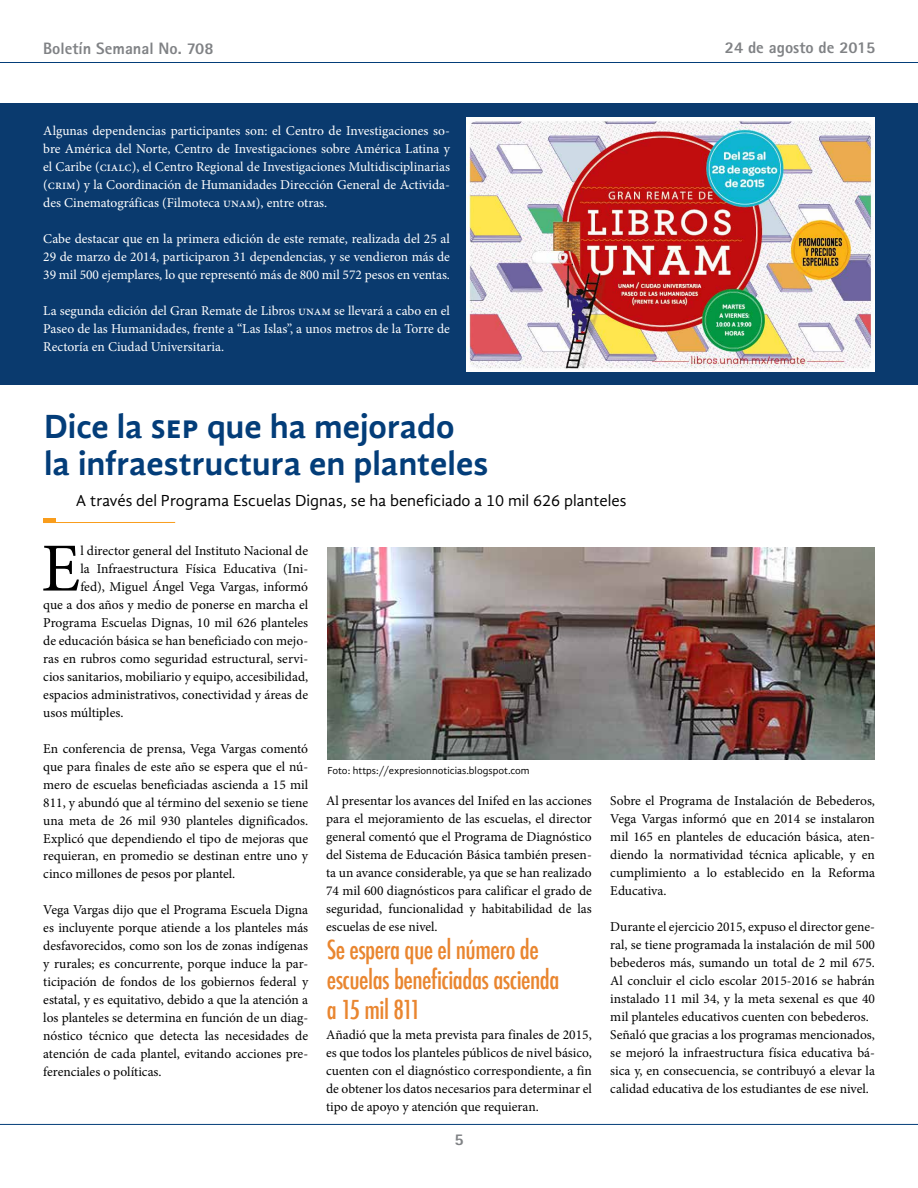
<style>
.page{position:relative;width:918px;height:1188px;background:#fff}
.page>*{position:absolute;margin:0;border:0;box-sizing:border-box;transform-origin:0 0}
.t1{font:68.85px "Minion Pro";color:#000}
.t2{font:700 34.5px/37.5px "Gandhi Sans";color:#033d79}
.t3{font:500 condensed 25.5px/30px "Futura";letter-spacing:-.02em;color:#e98630}
.t4{font:16.5px "Gandhi Sans";color:#000}
.t5{font:800 16.5px "Rotis Sans Serif";color:#808285}
.t6{font:13.5px/18px "Minion Pro";letter-spacing:-.005em;color:#000;text-align:justify}
.t7{font:13.5px/18px "Minion Pro";color:#fff;text-align:justify}
.t8{font:10.5px "Gandhi Sans";color:#000}
</style>
<div class="page">
<hr style="left:0;top:62px;width:918px;height:1px;background:#033d79">
<hr style="left:0;top:1124px;width:918px;height:1px;background:#033d79">
<div style="left:0;top:103px;width:918px;height:281px;background:#0a3a6e"></div>
<hr style="left:43px;top:522px;width:132px;height:1px;background:#f99d1c">
<hr style="left:43px;top:519px;width:12px;height:4px;background:#f99d1c">
<img style="left:467px;top:117px;width:407px;height:255px">
<img style="left:327px;top:548px;width:547px;height:211px">
<p class="t5" style="left:43px;top:38px;width:172px">Boletín Semanal No. 708</p>
<p class="t5" style="left:725px;top:37px;width:152px">24 de agosto de 2015</p>
<p class="t7" style="left:43px;top:121px;width:408px">Algunas dependencias participantes son: el Centro de Investigaciones so&shy;bre América del Norte, Centro de Investigaciones sobre América Latina y el Caribe (cialc), el Centro Regional de Investigaciones Multidisciplinarias (crim) y la Coordinación de Humanidades Dirección General de Activida&shy;des Cinematográficas (Filmoteca unam), entre otras.</p>
<p class="t7" style="left:43px;top:229px;width:408px">Cabe destacar que en la primera edición de este remate, realizada del 25 al 29 de marzo de 2014, participaron 31 dependencias, y se vendieron más de 39 mil 500 ejemplares, lo que representó más de 800 mil 572 pesos en ventas.</p>
<p class="t7" style="left:43px;top:301px;width:408px">La segunda edición del Gran Remate de Libros unam se llevará a cabo en el Paseo de las Humanidades, frente a “Las Islas”, a unos metros de la Torre de Rectoría en Ciudad Universitaria.</p>
<h2 class="t2" style="left:44px;top:408px;width:446px">Dice la sep que ha mejorado la infraestructura en planteles</h2>
<p class="t4" style="left:76px;top:491px;width:552px">A través del Programa Escuelas Dignas, se ha beneficiado a 10 mil 626 planteles</p>
<h1 class="t1" style="left:41px;top:522px;width:41px">E</h1>
<p class="t6" style="left:80px;top:541px;width:229px">l director general del Instituto Nacional de</p>
<p class="t6" style="left:80px;top:559px;width:229px">la Infraestructura Física Educativa (Ini-</p>
<p class="t6" style="left:80px;top:577px;width:229px">fed), Miguel Ángel Vega Vargas, informó</p>
<p class="t6" style="left:43px;top:595px;width:266px">que a dos años y medio de ponerse en marcha el</p>
<p class="t6" style="left:43px;top:613px;width:266px">Programa Escuelas Dignas, 10 mil 626 planteles</p>
<p class="t6" style="left:43px;top:631px;width:266px">de educación básica se han beneficiado con mejo-</p>
<p class="t6" style="left:43px;top:649px;width:266px">ras en rubros como seguridad estructural, servi-</p>
<p class="t6" style="left:43px;top:667px;width:266px">cios sanitarios, mobiliario y equipo, accesibilidad,</p>
<p class="t6" style="left:43px;top:685px;width:266px">espacios administrativos, conectividad y áreas de</p>
<p class="t6" style="left:43px;top:703px;width:82px">usos múltiples.</p>
<p class="t6" style="left:43px;top:739px;width:266px">En conferencia de prensa, Vega Vargas comentó que para finales de este año se espera que el nú&shy;mero de escuelas beneficiadas ascienda a 15 mil 811, y abundó que al término del sexenio se tiene una meta de 26 mil 930 planteles dignificados.<br>Explicó que dependiendo el tipo de mejoras que requieran, en promedio se destinan entre uno y cinco millones de pesos por plantel.</p>
<p class="t6" style="left:43px;top:901px;width:266px">Vega Vargas dijo que el Programa Escuela Digna es incluyente porque atiende a los planteles más desfavorecidos, como son los de zonas indígenas y rurales; es concurrente, porque induce la par&shy;ticipación de fondos de los gobiernos federal y estatal, y es equitativo, debido a que la atención a los planteles se determina en función de un diag&shy;nóstico técnico que detecta las necesidades de atención de cada plantel, evitando acciones pre&shy;ferenciales o políticas.</p>
<p class="t8" style="left:327px;top:765px;width:204px">Foto: https://expresionnoticias.blogspot.com</p>
<p class="t6" style="left:326px;top:792px;width:267px">Al presentar los avances del Inifed en las acciones para el mejoramiento de las escuelas, el director general comentó que el Programa de Diagnóstico del Sistema de Educación Básica también presen&shy;ta un avance considerable, ya que se han realizado 74 mil 600 diagnósticos para calificar el grado de seguridad, funcionalidad y habitabilidad de las escuelas de ese nivel.</p>
<h3 class="t3" style="left:327px;top:935px;width:234px">Se espera que el número de escuelas beneficiadas ascienda a 15 mil 811</h3>
<p class="t6" style="left:326px;top:1026px;width:267px">Añadió que la meta prevista para finales de 2015, es que todos los planteles públicos de nivel básico, cuenten con el diagnóstico correspondiente, a fin de obtener los datos necesarios para determinar el tipo de apoyo y atención que requieran.</p>
<p class="t5" style="left:455px;top:1129px;width:11px">5</p>
<p class="t6" style="left:610px;top:792px;width:266px">Sobre el Programa de Instalación de Bebederos, Vega Vargas informó que en 2014 se instalaron mil 165 en planteles de educación básica, aten&shy;diendo la normatividad técnica aplicable, y en cumplimiento a lo establecido en la Reforma Educativa.</p>
<p class="t6" style="left:610px;top:918px;width:266px;text-align:left">Durante el ejercicio 2015, expuso el director gene&shy;ral, se tiene programada la instalación de mil 500 bebederos más, sumando un total de 2 mil 675.<br>Al concluir el ciclo escolar 2015-2016 se habrán instalado 11 mil 34, y la meta sexenal es que 40 mil planteles educativos cuenten con bebederos.<br>Señaló que gracias a los programas mencionados, se mejoró la infraestructura física educativa bá&shy;sica y, en consecuencia, se contribuyó a elevar la calidad educativa de los estudiantes de ese nivel.</p>
</div>
